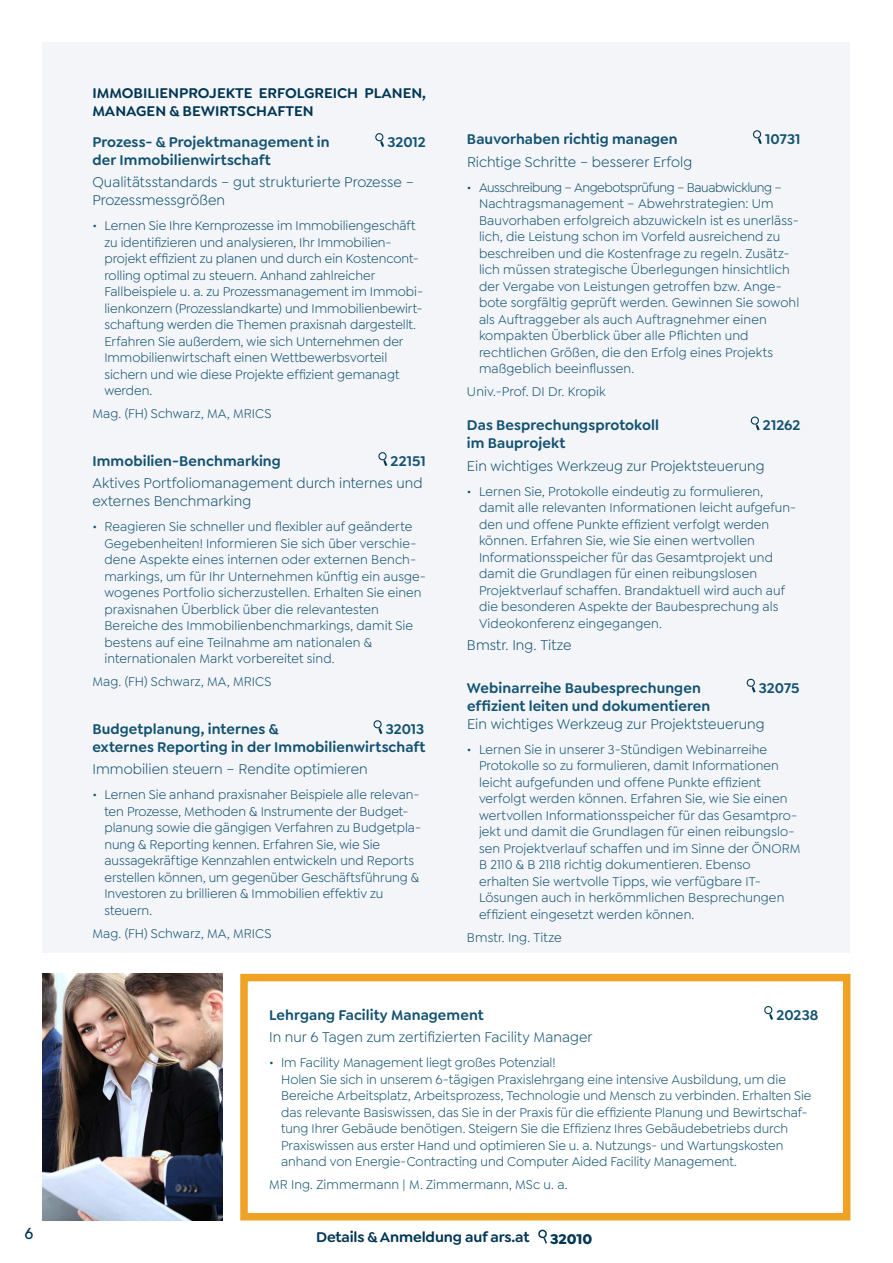
<style>
.page{position:relative;width:893px;height:1263px;background:#fff}
.page>*{position:absolute;margin:0;border:0;box-sizing:border-box;transform-origin:0 0}
.t1{font:15px/18px "Goldplay";letter-spacing:.005em;color:#135271}
.t2{font:600 15px/18px "Goldplay";letter-spacing:.005em;color:#135271;text-align:right}
.t3{font:600 15px/18px "Goldplay";color:#003654}
.t4{font:700 15px "Goldplay";letter-spacing:-.01em;color:#003654}
.t5{font:500 15px "ITC Avant Garde Std";color:#003654}
.t6{font:13.5px/16.5px "Goldplay";letter-spacing:.005em;color:#135271}
</style>
<div class="page">
<div style="left:43px;top:43px;width:807px;height:909px;background:#f3f5f8"></div>
<svg style="left:375px;top:133px;width:9px;height:14px"></svg>
<svg style="left:378px;top:452px;width:10px;height:14px"></svg>
<svg style="left:373px;top:720px;width:10px;height:14px"></svg>
<svg style="left:753px;top:130px;width:9px;height:14px"></svg>
<svg style="left:750px;top:416px;width:10px;height:15px"></svg>
<svg style="left:746px;top:678px;width:10px;height:15px"></svg>
<div style="left:240px;top:974px;width:610px;height:246px;border:8px solid #efa223"></div>
<img style="left:43px;top:974px;width:179px;height:246px">
<svg style="left:764px;top:1006px;width:9px;height:14px"></svg>
<svg style="left:538px;top:1229px;width:9px;height:15px"></svg>
<p class="t3" style="left:92px;top:84px;width:335px">IMMOBILIENPROJEKTE ERFOLGREICH PLANEN,<br>MANAGEN &amp; BEWIRTSCHAFTEN</p>
<p class="t2" style="left:92px;top:133px;width:239px">Prozess- &amp; Projektmanagement in</p>
<p class="t2" style="left:387px;top:133px;width:40px">32012</p>
<p class="t2" style="left:92px;top:151px;width:180px">der Immobilienwirtschaft</p>
<p class="t1" style="left:92px;top:173px;width:323px">Qualitätsstandards – gut strukturierte Prozesse –<br>Prozessmessgrößen</p>
<p class="t6" style="left:104px;top:218px;width:320px;text-indent:-12px">• Lernen Sie Ihre Kernprozesse im Immobiliengeschäft zu identifizieren und analysieren, Ihr Immobilien&shy;projekt effizient zu planen und durch ein Kostencont&shy;rolling optimal zu steuern. Anhand zahlreicher Fallbeispiele u. a. zu Prozessmanagement im Immobi&shy;lienkonzern (Prozesslandkarte) und Immobilienbewirt&shy;schaftung werden die Themen praxisnah dargestellt.<br>Erfahren Sie außerdem, wie sich Unternehmen der Immobilienwirtschaft einen Wettbewerbsvorteil sichern und wie diese Projekte effizient gemanagt werden.</p>
<p class="t6" style="left:92px;top:405px;width:181px">Mag. (FH) Schwarz, MA, MRICS</p>
<p class="t2" style="left:92px;top:452px;width:190px">Immobilien-Benchmarking</p>
<p class="t2" style="left:391px;top:452px;width:37px">22151</p>
<p class="t1" style="left:92px;top:474px;width:332px">Aktives Portfoliomanagement durch internes und externes Benchmarking</p>
<p class="t6" style="left:104px;top:519px;width:323px;text-indent:-12px">• Reagieren Sie schneller und flexibler auf geänderte Gegebenheiten! Informieren Sie sich über verschie&shy;dene Aspekte eines internen oder externen Bench&shy;markings, um für Ihr Unternehmen künftig ein ausge&shy;wogenes Portfolio sicherzustellen. Erhalten Sie einen praxisnahen Überblick über die relevantesten Bereiche des Immobilienbenchmarkings, damit Sie bestens auf eine Teilnahme am nationalen &amp; internationalen Markt vorbereitet sind.</p>
<p class="t6" style="left:92px;top:673px;width:181px">Mag. (FH) Schwarz, MA, MRICS</p>
<p class="t2" style="left:92px;top:720px;width:188px">Budgetplanung, internes &amp;</p>
<p class="t2" style="left:92px;top:720px;width:335px">32013<br>externes Reporting in der Immobilienwirtschaft</p>
<p class="t1" style="left:92px;top:760px;width:277px">Immobilien steuern – Rendite optimieren</p>
<p class="t6" style="left:104px;top:787px;width:318px;text-indent:-12px">• Lernen Sie anhand praxisnaher Beispiele alle relevan&shy;ten Prozesse, Methoden &amp; Instrumente der Budget&shy;planung sowie die gängigen Verfahren zu Budgetpla&shy;nung &amp; Reporting kennen. Erfahren Sie, wie Sie aussagekräftige Kennzahlen entwickeln und Reports erstellen können, um gegenüber Geschäftsführung &amp; Investoren zu brillieren &amp; Immobilien effektiv zu steuern.</p>
<p class="t6" style="left:92px;top:925px;width:181px">Mag. (FH) Schwarz, MA, MRICS</p>
<p class="t2" style="left:467px;top:130px;width:212px">Bauvorhaben richtig managen</p>
<p class="t2" style="left:765px;top:130px;width:37px">10731</p>
<p class="t1" style="left:467px;top:152px;width:227px">Richtige Schritte – besserer Erfolg</p>
<p class="t6" style="left:479px;top:179px;width:322px;text-indent:-12px">• Ausschreibung – Angebotsprüfung – Bauabwicklung – Nachtragsmanagement – Abwehrstrategien: Um Bauvorhaben erfolgreich abzuwickeln ist es unerläss&shy;lich, die Leistung schon im Vorfeld ausreichend zu beschreiben und die Kostenfrage zu regeln. Zusätz&shy;lich müssen strategische Überlegungen hinsichtlich der Vergabe von Leistungen getroffen bzw. Ange&shy;bote sorgfältig geprüft werden. Gewinnen Sie sowohl als Auftraggeber als auch Auftragnehmer einen kompakten Überblick über alle Pflichten und rechtlichen Größen, die den Erfolg eines Projekts maßgeblich beeinflussen.</p>
<p class="t6" style="left:467px;top:383px;width:140px">Univ.-Prof. DI Dr. Kropik</p>
<p class="t2" style="left:467px;top:416px;width:194px">Das Besprechungsprotokoll</p>
<p class="t2" style="left:763px;top:416px;width:39px">21262</p>
<p class="t2" style="left:467px;top:434px;width:100px">im Bauprojekt</p>
<p class="t1" style="left:467px;top:457px;width:299px">Ein wichtiges Werkzeug zur Projektsteuerung</p>
<p class="t6" style="left:479px;top:483px;width:319px;text-indent:-12px">• Lernen Sie, Protokolle eindeutig zu formulieren, damit alle relevanten Informationen leicht aufgefun&shy;den und offene Punkte effizient verfolgt werden können. Erfahren Sie, wie Sie einen wertvollen Informationsspeicher für das Gesamtprojekt und damit die Grundlagen für einen reibungslosen Projektverlauf schaffen. Brandaktuell wird auch auf die besonderen Aspekte der Baubesprechung als Videokonferenz eingegangen.</p>
<p class="t1" style="left:467px;top:636px;width:106px">Bmstr. Ing. Titze</p>
<p class="t2" style="left:467px;top:678px;width:235px">Webinarreihe Baubesprechungen</p>
<p class="t2" style="left:759px;top:678px;width:42px">32075</p>
<p class="t2" style="left:467px;top:696px;width:245px">effizient leiten und dokumentieren</p>
<p class="t1" style="left:467px;top:715px;width:299px">Ein wichtiges Werkzeug zur Projektsteuerung</p>
<p class="t6" style="left:479px;top:741px;width:323px;text-indent:-12px">• Lernen Sie in unserer 3-Stündigen Webinarreihe Protokolle so zu formulieren, damit Informationen leicht aufgefunden und offene Punkte effizient verfolgt werden können. Erfahren Sie, wie Sie einen wertvollen Informationsspeicher für das Gesamtpro&shy;jekt und damit die Grundlagen für einen reibungslo&shy;sen Projektverlauf schaffen und im Sinne der ÖNORM B 2110 &amp; B 2118 richtig dokumentieren. Ebenso erhalten Sie wertvolle Tipps, wie verfügbare IT-Lösungen auch in herkömmlichen Besprechungen effizient eingesetzt werden können.</p>
<p class="t6" style="left:467px;top:929px;width:96px">Bmstr. Ing. Titze</p>
<p class="t2" style="left:269px;top:1006px;width:216px">Lehrgang Facility Management</p>
<p class="t2" style="left:776px;top:1006px;width:44px">20238</p>
<p class="t1" style="left:269px;top:1028px;width:325px">In nur 6 Tagen zum zertifizierten Facility Manager</p>
<p class="t6" style="left:281px;top:1054px;width:532px;text-indent:-12px">• Im Facility Management liegt großes Potenzial!<br>Holen Sie sich in unserem 6-tägigen Praxislehrgang eine intensive Ausbildung, um die Bereiche Arbeitsplatz, Arbeitsprozess, Technologie und Mensch zu verbinden. Erhalten Sie das relevante Basiswissen, das Sie in der Praxis für die effiziente Planung und Bewirtschaf&shy;tung Ihrer Gebäude benötigen. Steigern Sie die Effizienz Ihres Gebäudebetriebs durch Praxiswissen aus erster Hand und optimieren Sie u. a. Nutzungs- und Wartungskosten anhand von Energie-Contracting und Computer Aided Facility Management.</p>
<p class="t6" style="left:269px;top:1176px;width:300px">MR Ing. Zimmermann | M. Zimmermann, MSc u. a.</p>
<p class="t5" style="left:25px;top:1224px;width:10px">6</p>
<p class="t3" style="left:316px;top:1228px;width:215px">Details &amp; Anmeldung auf ars.at</p>
<p class="t4" style="left:550px;top:1229px;width:44px">32010</p>
</div>
